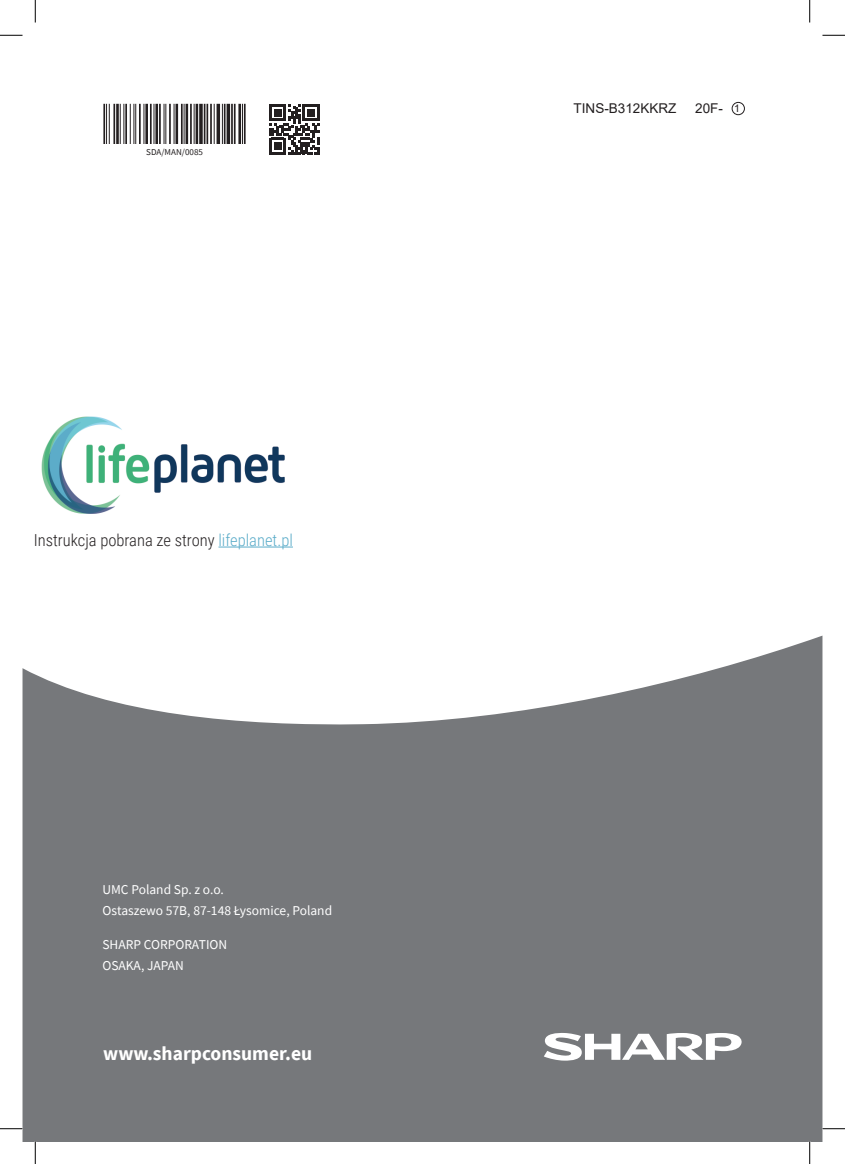
<style>
.page{position:relative;width:845px;height:1164px;background:#fff}
.page>*{position:absolute;margin:0;border:0;box-sizing:border-box;transform-origin:0 0}
.t1{font:700 19.5px "Source Sans Pro";color:#fff}
.t2{font:300 16.5px "Roboto Condensed";color:#231f20}
.t3{font:13.5px/21px "Source Sans Pro";color:#fff}
.t4{font:13.5px "Arial";color:#231f20}
.t5{font:9px "Source Sans Pro";color:#231f20}
.s1{color:#5bacc9}
.s2{font-size:10.5px}
</style>
<div class="page">
<img style="left:41px;top:416px;width:244px;height:98px">
<hr style="left:218px;top:546px;width:75px;height:1px;background:#5bacc9">
<svg style="left:22px;top:635px;width:800px;height:506px;background:#87898c"></svg>
<hr style="left:103px;top:104px;width:2px;height:39px;background:#231f20">
<hr style="left:106px;top:104px;width:1px;height:39px;background:#231f20">
<hr style="left:109px;top:104px;width:1px;height:39px;background:#231f20">
<hr style="left:113px;top:104px;width:2px;height:39px;background:#231f20">
<hr style="left:116px;top:104px;width:3px;height:39px;background:#231f20">
<hr style="left:120px;top:104px;width:1px;height:39px;background:#231f20">
<hr style="left:123px;top:104px;width:1px;height:39px;background:#231f20">
<hr style="left:125px;top:104px;width:2px;height:39px;background:#231f20">
<hr style="left:130px;top:104px;width:1px;height:39px;background:#231f20">
<hr style="left:133px;top:104px;width:1px;height:39px;background:#231f20">
<hr style="left:135px;top:104px;width:1px;height:39px;background:#231f20">
<hr style="left:139px;top:104px;width:2px;height:39px;background:#231f20">
<hr style="left:143px;top:104px;width:1px;height:39px;background:#231f20">
<hr style="left:145px;top:104px;width:3px;height:39px;background:#231f20">
<hr style="left:150px;top:104px;width:2px;height:39px;background:#231f20">
<hr style="left:153px;top:104px;width:1px;height:39px;background:#231f20">
<hr style="left:155px;top:104px;width:3px;height:39px;background:#231f20">
<hr style="left:159px;top:104px;width:2px;height:39px;background:#231f20">
<hr style="left:164px;top:104px;width:1px;height:39px;background:#231f20">
<hr style="left:165px;top:104px;width:1px;height:39px;background:#231f20">
<hr style="left:169px;top:104px;width:2px;height:39px;background:#231f20">
<hr style="left:174px;top:104px;width:1px;height:39px;background:#231f20">
<hr style="left:175px;top:104px;width:3px;height:39px;background:#231f20">
<hr style="left:181px;top:104px;width:2px;height:39px;background:#231f20">
<hr style="left:184px;top:104px;width:1px;height:39px;background:#231f20">
<hr style="left:185px;top:104px;width:3px;height:39px;background:#231f20">
<hr style="left:190px;top:104px;width:2px;height:39px;background:#231f20">
<hr style="left:194px;top:104px;width:1px;height:39px;background:#231f20">
<hr style="left:195px;top:104px;width:3px;height:39px;background:#231f20">
<svg style="left:199px;top:104px;width:4px;height:39px"></svg>
<hr style="left:204px;top:104px;width:1px;height:39px;background:#231f20">
<hr style="left:206px;top:104px;width:2px;height:39px;background:#231f20">
<hr style="left:210px;top:104px;width:2px;height:39px;background:#231f20">
<hr style="left:214px;top:104px;width:1px;height:39px;background:#231f20">
<svg style="left:216px;top:104px;width:4px;height:39px"></svg>
<hr style="left:222px;top:104px;width:1px;height:39px;background:#231f20">
<hr style="left:224px;top:104px;width:1px;height:39px;background:#231f20">
<svg style="left:226px;top:104px;width:4px;height:39px"></svg>
<hr style="left:231px;top:104px;width:2px;height:39px;background:#231f20">
<hr style="left:234px;top:104px;width:1px;height:39px;background:#231f20">
<hr style="left:238px;top:104px;width:3px;height:39px;background:#231f20">
<hr style="left:242px;top:104px;width:1px;height:39px;background:#231f20">
<hr style="left:244px;top:104px;width:1px;height:39px;background:#231f20">
<svg style="left:269px;top:104px;width:50px;height:50px"></svg>
<svg style="left:543px;top:1032px;width:200px;height:28px"></svg>
<div style="left:731px;top:102px;width:13px;height:13px;border:1px solid #231f20;border-radius:50%"></div>
<svg style="left:0;top:35px;width:22px;height:1px"></svg>
<svg style="left:822px;top:35px;width:22px;height:1px"></svg>
<svg style="left:0;top:1128px;width:22px;height:1px"></svg>
<svg style="left:822px;top:1128px;width:22px;height:1px"></svg>
<svg style="left:35px;top:0;width:1px;height:22px"></svg>
<svg style="left:35px;top:1141px;width:1px;height:22px"></svg>
<svg style="left:809px;top:0;width:1px;height:22px"></svg>
<svg style="left:809px;top:1141px;width:1px;height:22px"></svg>
<p class="t5" style="left:146px;top:146px;width:58px">SDA/MAN/0085</p>
<p class="t2" style="left:34px;top:528px;width:260px">Instrukcja pobrana ze strony <span class="s1">lifeplanet.pl</span></p>
<p class="t3" style="left:102px;top:879px;width:231px">UMC Poland Sp. z o.o.<br>Ostaszewo 57B, 87-148 Łysomice, Poland</p>
<p class="t3" style="left:102px;top:934px;width:126px">SHARP CORPORATION<br>OSAKA, JAPAN</p>
<h1 class="t1" style="left:103px;top:1040px;width:210px">www.sharpconsumer.eu</h1>
<p class="t4" style="left:573px;top:99px;width:104px">TINS-B312KKRZ</p>
<p class="t4" style="left:695px;top:99px;width:46px">20F- <span class="s2">1</span></p>
</div>
